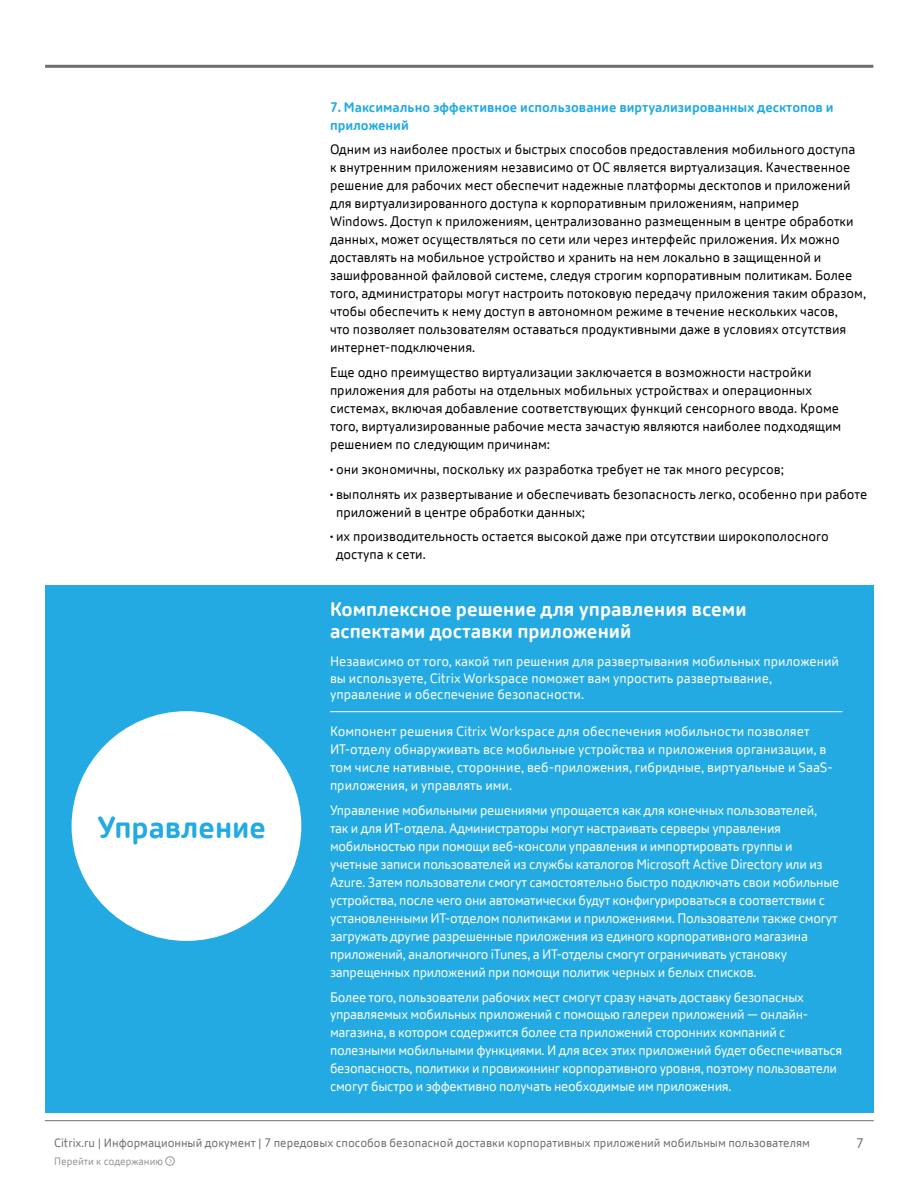
<style>
.page{position:relative;width:918px;height:1188px;background:#fff}
.page>*{position:absolute;margin:0;border:0;box-sizing:border-box;transform-origin:0 0}
.t1{font:700 30px "Citrix New Sans";color:#23aae2}
.t2{font:700 19.5px/22.5px "Citrix New Sans";color:#fff}
.t3{font:13.5px/18px "Citrix New Sans";color:#000}
.t4{font:13.5px/18px "Citrix New Sans";letter-spacing:-.02em;color:#fff}
.t5{font:13.5px/18px "Citrix New Sans";color:#fff}
.t6{font:700 13.5px/18px "Citrix New Sans";color:#23aae2}
.t7{font:13.5px "Citrix New Sans";color:#6d6e71}
.t8{font:12px "Citrix New Sans";color:#6d6e71}
.t9{font:10.5px "Citrix New Sans";color:#939598}
</style>
<div class="page">
<hr style="left:45px;top:65px;width:828px;height:3px;background:#6d6e71">
<hr style="left:45px;top:1120px;width:829px;height:1px;background:#6d6e71">
<div style="left:165px;top:1156px;width:10px;height:10px;border:1px solid #939598;border-radius:50%"></div>
<div style="left:45px;top:585px;width:828px;height:527px;background:#23aae2"></div>
<div style="left:72px;top:711px;width:229px;height:230px;background:#fff;border-radius:50%"></div>
<hr style="left:330px;top:711px;width:512px;height:1px;background:#fff">
<p class="t6" style="left:330px;top:98px;width:505px">7. Максимально эффективное использование виртуализированных десктопов и приложений</p>
<p class="t3" style="left:330px;top:141px;width:538px">Одним из наиболее простых и быстрых способов предоставления мобильного доступа<br>к внутренним приложениям независимо от ОС является виртуализация. Качественное решение для рабочих мест обеспечит надежные платформы десктопов и приложений для виртуализированного доступа к корпоративным приложениям, например<br>Windows. Доступ к приложениям, централизованно размещенным в центре обработки данных, может осуществляться по сети или через интерфейс приложения. Их можно доставлять на мобильное устройство и хранить на нем локально в защищенной и зашифрованной файловой системе, следуя строгим корпоративным политикам. Более того, администраторы могут настроить потоковую передачу приложения таким образом, чтобы обеспечить к нему доступ в автономном режиме в течение нескольких часов,<br>что позволяет пользователям оставаться продуктивными даже в условиях отсутствия интернет-подключения.</p>
<p class="t3" style="left:330px;top:364px;width:513px">Еще одно преимущество виртуализации заключается в возможности настройки приложения для работы на отдельных мобильных устройствах и операционных системах, включая добавление соответствующих функций сенсорного ввода. Кроме того, виртуализированные рабочие места зачастую являются наиболее подходящим решением по следующим причинам:</p>
<p class="t3" style="left:330px;top:460px;width:455px">• они экономичны, поскольку их разработка требует не так много ресурсов;</p>
<p class="t3" style="left:336px;top:485px;width:533px;text-indent:-6px">• выполнять их развертывание и обеспечивать безопасность легко, особенно при работе приложений в центре обработки данных;</p>
<p class="t3" style="left:336px;top:528px;width:494px;text-indent:-6px">• их производительность остается высокой даже при отсутствии широкополосного доступа к сети.</p>
<h1 class="t1" style="left:98px;top:809px;width:170px">Управление</h1>
<h2 class="t2" style="left:330px;top:598px;width:418px">Комплексное решение для управления всеми аспектами доставки приложений</h2>
<p class="t5" style="left:330px;top:653px;width:511px;line-height:16.5px">Независимо от того, какой тип решения для развертывания мобильных приложений вы используете, Citrix Workspace поможет вам упростить развертывание, управление и обеспечение безопасности.</p>
<p class="t5" style="left:330px;top:723px;width:504px">Компонент решения Citrix Workspace для обеспечения мобильности позволяет ИТ-отделу обнаруживать все мобильные устройства и приложения организации, в том числе нативные, сторонние, веб-приложения, гибридные, виртуальные и SaaS&shy;приложения, и управлять ими.</p>
<p class="t4" style="left:330px;top:801px;width:511px">Управление мобильными решениями упрощается как для конечных пользователей,<br>так и для ИТ-отдела. Администраторы могут настраивать серверы управления мобильностью при помощи веб-консоли управления и импортировать группы и учетные записи пользователей из службы каталогов Microsoft Active Directory или из Azure. Затем пользователи смогут самостоятельно быстро подключать свои мобильные устройства, после чего они автоматически будут конфигурироваться в соответствии с установленными ИТ-отделом политиками и приложениями. Пользователи также смогут загружать другие разрешенные приложения из единого корпоративного магазина приложений, аналогичного iTunes, а ИТ-отделы смогут ограничивать установку запрещенных приложений при помощи политик черных и белых списков.</p>
<p class="t4" style="left:330px;top:988px;width:514px">Более того, пользователи рабочих мест смогут сразу начать доставку безопасных управляемых мобильных приложений с помощью галереи приложений — онлайн&shy;магазина, в котором содержится более ста приложений сторонних компаний с полезными мобильными функциями. И для всех этих приложений будет обеспечиваться безопасность, политики и провижининг корпоративного уровня, поэтому пользователи смогут быстро и эффективно получать необходимые им приложения.</p>
<p class="t8" style="left:54px;top:1136px;width:758px">Citrix.ru | Информационный документ | 7 передовых способов безопасной доставки корпоративных приложений мобильным пользователям</p>
<p class="t7" style="left:856px;top:1136px;width:9px">7</p>
<p class="t9" style="left:54px;top:1155px;width:111px">Перейти к содержанию</p>
</div>
